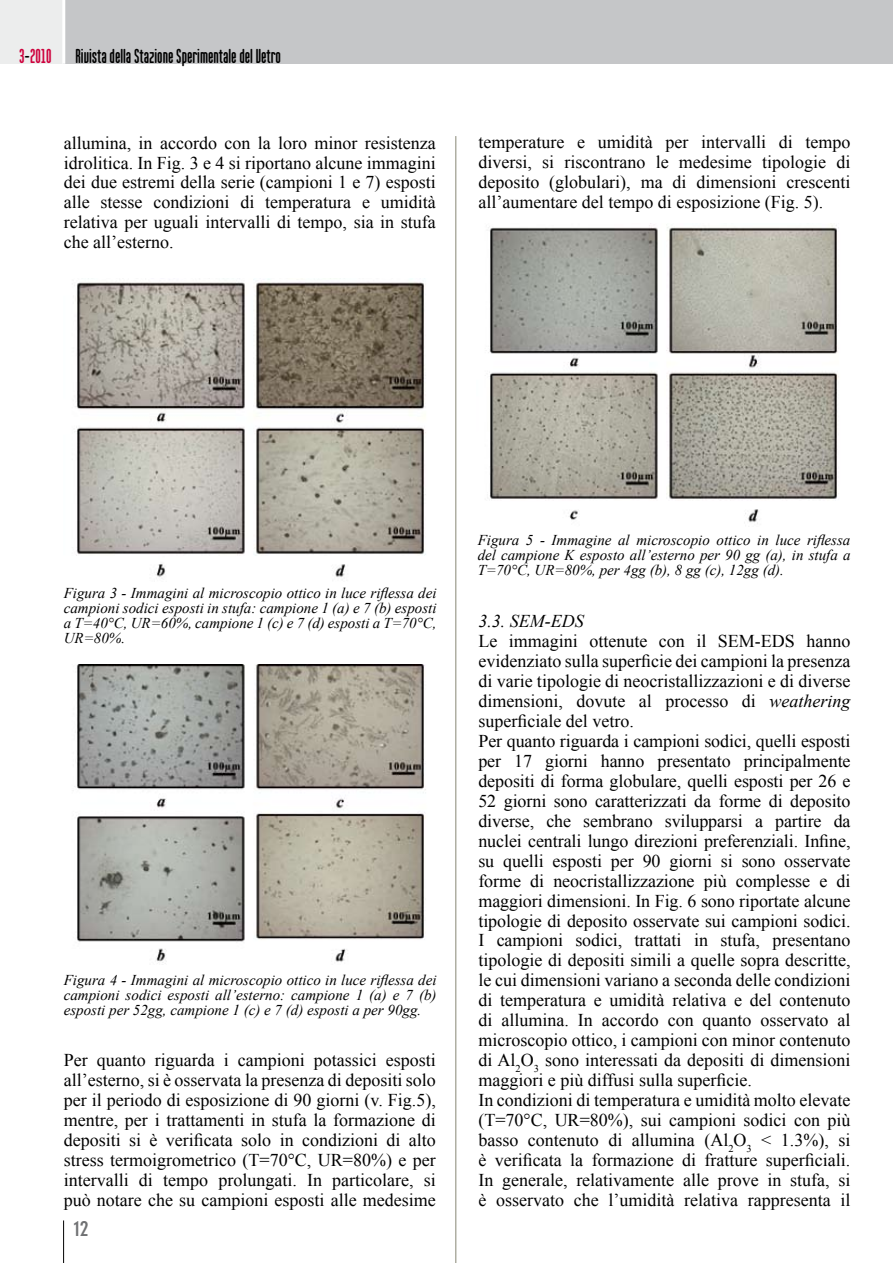
<style>
.page{position:relative;width:893px;height:1263px;background:#fff}
.page>*{position:absolute;margin:0;border:0;box-sizing:border-box;transform-origin:0 0}
.t1{font:700 condensed 21px "DIN Neuzeit Grotesk";color:#707173}
.t2{font:18px/20px "Times New Roman";color:#000;text-align:justify}
.t3{font:18px "Marten";color:#000}
.t4{font:italic 18px "Times New Roman";color:#000}
.t5{font:18px "Marten";color:#ce003c}
.t6{font:italic 15px/15px "Times New Roman";color:#000;text-align:justify}
.s1{color:#000}
.s2{font-style:italic}
</style>
<div class="page">
<div style="left:0;top:0;width:64px;height:64px;background:#eceded"></div>
<div style="left:64px;top:0;width:829px;height:64px;background:#c5c6c8"></div>
<hr style="left:63px;top:1220px;width:1px;height:43px;background:#000">
<hr style="left:62px;top:0;width:3px;height:64px;background:#fff">
<hr style="left:455px;top:136px;width:1px;height:1127px;background:#afafa3">
<img style="left:75px;top:279px;width:351px;height:298px">
<img style="left:488px;top:225px;width:351px;height:299px">
<img style="left:74px;top:664px;width:352px;height:300px">
<p class="t5" style="left:19px;top:45px;width:34px">3<span class="s1">-</span>2010</p>
<p class="t3" style="left:75px;top:45px;width:207px">Rivista della Stazione Sperimentale del Vetro</p>
<p class="t2" style="left:64px;top:132px;width:374px">allumina, in accordo con la loro minor resistenza idrolitica. In Fig. 3 e 4 si riportano alcune immagini dei due estremi della serie (campioni 1 e 7) esposti alle stesse condizioni di temperatura e umidità relativa per uguali intervalli di tempo, sia in stufa che all’esterno.</p>
<p class="t2" style="left:478px;top:132px;width:374px">temperature e umidità per intervalli di tempo diversi, si riscontrano le medesime tipologie di deposito (globulari), ma di dimensioni crescenti all’aumentare del tempo di esposizione (Fig. 5).</p>
<p class="t6" style="left:64px;top:585px;width:374px">Figura 3 - Immagini al microscopio ottico in luce riflessa dei campioni sodici esposti in stufa: campione 1 (a) e 7 (b) esposti a T=40°C, UR=60%, campione 1 (c) e 7 (d) esposti a T=70°C, UR=80%.</p>
<p class="t6" style="left:64px;top:972px;width:374px">Figura 4 - Immagini al microscopio ottico in luce riflessa dei campioni sodici esposti all’esterno: campione 1 (a) e 7 (b) esposti per 52gg, campione 1 (c) e 7 (d) esposti a per 90gg.</p>
<p class="t2" style="left:64px;top:1050px;width:374px">Per quanto riguarda i campioni potassici esposti all’esterno, si è osservata la presenza di depositi solo per il periodo di esposizione di 90 giorni (v. Fig.5), mentre, per i trattamenti in stufa la formazione di depositi si è verificata solo in condizioni di alto stress termoigrometrico (T=70°C, UR=80%) e per intervalli di tempo prolungati. In particolare, si può notare che su campioni esposti alle medesime</p>
<p class="t1" style="left:74px;top:1216px;width:16px">12</p>
<p class="t6" style="left:478px;top:532px;width:374px">Figura 5 - Immagine al microscopio ottico in luce riflessa del campione K esposto all’esterno per 90 gg (a), in stufa a T=70°C, UR=80%, per 4gg (b), 8 gg (c), 12gg (d).</p>
<p class="t4" style="left:478px;top:609px;width:107px">3.3. SEM-EDS</p>
<p class="t2" style="left:478px;top:631px;width:374px;text-align:left">Le immagini ottenute con il SEM-EDS hanno evidenziato sulla superficie dei campioni la presenza di varie tipologie di neocristallizzazioni e di diverse dimensioni, dovute al processo di <span class="s2">weathering </span>superficiale del vetro.<br>Per quanto riguarda i campioni sodici, quelli esposti per 17 giorni hanno presentato principalmente depositi di forma globulare, quelli esposti per 26 e 52 giorni sono caratterizzati da forme di deposito diverse, che sembrano svilupparsi a partire da nuclei centrali lungo direzioni preferenziali. Infine, su quelli esposti per 90 giorni si sono osservate forme di neocristallizzazione più complesse e di maggiori dimensioni. In Fig. 6 sono riportate alcune tipologie di deposito osservate sui campioni sodici.<br>I campioni sodici, trattati in stufa, presentano tipologie di depositi simili a quelle sopra descritte, le cui dimensioni variano a seconda delle condizioni di temperatura e umidità relativa e del contenuto di allumina. In accordo con quanto osservato al microscopio ottico, i campioni con minor contenuto di Al<sub>2</sub>O<sub>3</sub> sono interessati da depositi di dimensioni maggiori e più diffusi sulla superficie.<br>In condizioni di temperatura e umidità molto elevate (T=70°C, UR=80%), sui campioni sodici con più basso contenuto di allumina (Al<sub>2</sub>O<sub>3</sub> &lt; 1.3%), si è verificata la formazione di fratture superficiali.<br>In generale, relativamente alle prove in stufa, si è osservato che l’umidità relativa rappresenta il</p>
</div>
